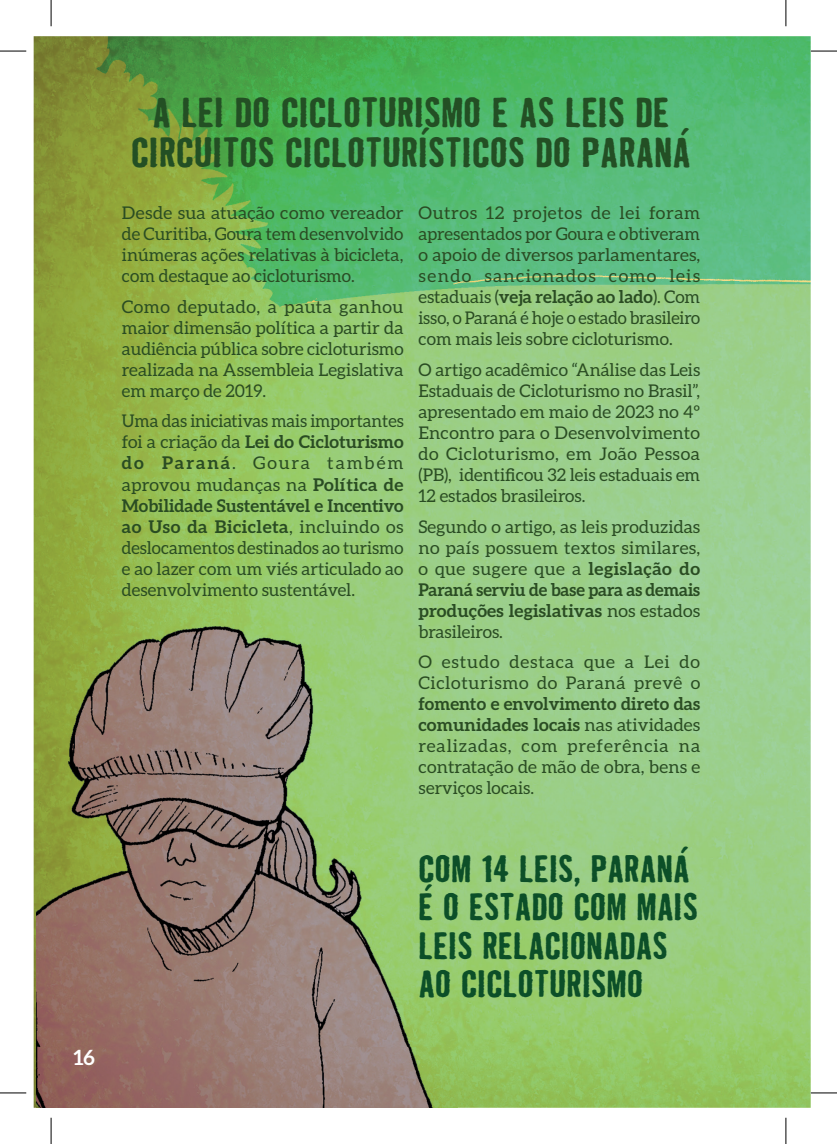
<style>
.page{position:relative;width:837px;height:1144px;background:#fff}
.page>*{position:absolute;margin:0;border:0;box-sizing:border-box;transform-origin:0 0}
.t1{font:700 38.5px/40.2px "Badhouse";color:#234f24;text-align:center}
.t2{font:700 35px/38.5px "Badhouse";color:#0c4f28}
.t3{font:700 21px "Aleo";color:#fff}
.t4{font:17.5px/21px "Aleo";color:#2a4c23;text-align:justify}
.t5{font:17.5px/21px "Aleo";letter-spacing:.035em;color:#2a4c23}
.s1{font-weight:700}
</style>
<div class="page">
<img style="left:34px;top:36px;width:776px;height:1072px">
<img style="left:36px;top:626px;width:422px;height:482px">
<svg style="left:0;top:51px;width:26px;height:1px"></svg>
<svg style="left:810px;top:51px;width:26px;height:1px"></svg>
<svg style="left:0;top:1092px;width:26px;height:1px"></svg>
<svg style="left:810px;top:1092px;width:26px;height:1px"></svg>
<svg style="left:51px;top:0;width:1px;height:26px"></svg>
<svg style="left:51px;top:1118px;width:1px;height:26px"></svg>
<svg style="left:785px;top:0;width:1px;height:26px"></svg>
<svg style="left:785px;top:1118px;width:1px;height:26px"></svg>
<p class="t3" style="left:73px;top:1045px;width:23px">16</p>
<h1 class="t1" style="left:131px;top:90px;width:561px">A LEI DO CICLOTURISMO E AS LEIS DE<br>CIRCUITOS CICLOTURÍSTICOS DO PARANÁ</h1>
<p class="t4" style="left:122px;top:202px;width:283px">Desde sua atuação como vereador de Curitiba, Goura tem desenvolvido inúmeras ações relativas à bicicleta, com destaque ao cicloturismo.</p>
<p class="t4" style="left:122px;top:296px;width:283px">Como deputado, a pauta ganhou maior dimensão política a partir da audiência pública sobre cicloturismo realizada na Assembleia Legislativa em março de 2019.</p>
<p class="t4" style="left:122px;top:410px;width:283px">Uma das iniciativas mais importantes foi a criação da <span class="s1">Lei do Cicloturismo do Paraná</span>. Goura também aprovou mudanças na <span class="s1">Política de Mobilidade Sustentável e Incentivo ao Uso da Bicicleta</span>, incluindo os deslocamentos destinados ao turismo e ao lazer com um viés articulado ao desenvolvimento sustentável.</p>
<p class="t4" style="left:418px;top:202px;width:283px">Outros 12 projetos de lei foram apresentados por Goura e obtiveram o apoio de diversos parlamentares, sendo sancionados como leis estaduais (<span class="s1">veja relação ao lado</span>). Com isso, o Paraná é hoje o estado brasileiro com mais leis sobre cicloturismo.</p>
<p class="t4" style="left:418px;top:359px;width:283px">O artigo acadêmico “Análise das Leis Estaduais de Cicloturismo no Brasil”, apresentado em maio de 2023 no 4º Encontro para o Desenvolvimento do Cicloturismo, em João Pessoa (PB), identificou 32 leis estaduais em 12 estados brasileiros.</p>
<p class="t4" style="left:418px;top:515px;width:283px">Segundo o artigo, as leis produzidas no país possuem textos similares, o que sugere que a <span class="s1">legislação do Paraná serviu de base para as demais produções legislativas</span> nos estados brasileiros.</p>
<p class="t5" style="left:418px;top:651px;width:283px">O estudo destaca que a Lei do<br>Cicloturismo do Paraná prevê o</p>
<p class="t4" style="left:418px;top:693px;width:283px"><span class="s1">fomento e envolvimento direto das comunidades locais</span> nas atividades realizadas, com preferência na contratação de mão de obra, bens e serviços locais.</p>
<h2 class="t2" style="left:418px;top:847px;width:281px">COM 14 LEIS, PARANÁ<br>É O ESTADO COM MAIS<br>LEIS RELACIONADAS<br>AO CICLOTURISMO</h2>
</div>
